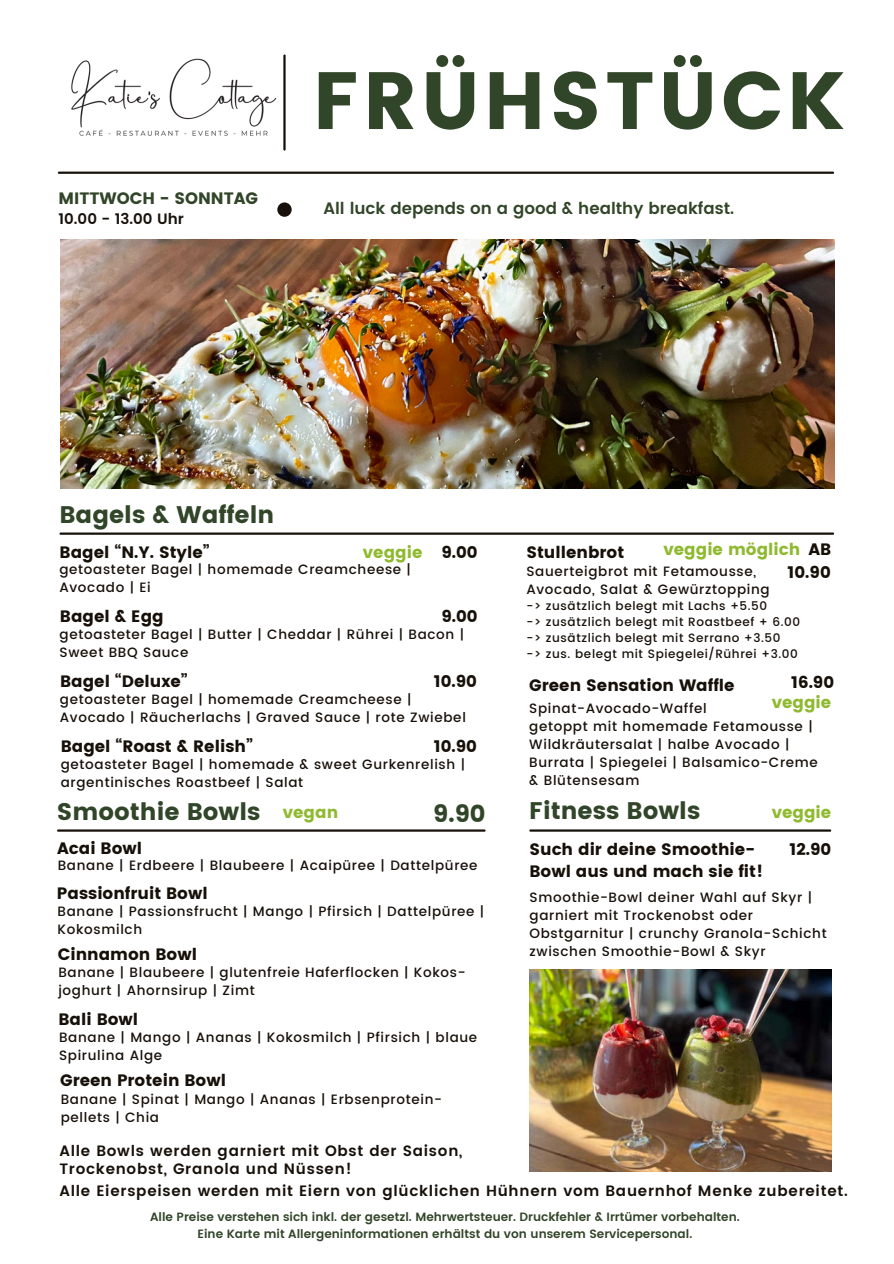
<style>
.page{position:relative;width:894px;height:1264px;background:#fff}
.page>*{position:absolute;margin:0;border:0;box-sizing:border-box;transform-origin:0 0}
.t1{font:81px "Poppins";letter-spacing:.045em;color:#314528}
.t2{font:24px "Poppins";color:#314528}
.t3{font:16.5px/22.5px "Poppins";color:#171009}
.t4{font:600 16.5px "Poppins";color:#314528}
.t5{font:16.5px "Poppins";color:#8fba2f}
.t6{font:16.5px "Poppins";color:#314528}
.t7{font:600 15px/18.5px "Poppins";letter-spacing:.05em;color:#171009}
.t8{font:600 15px "Poppins";color:#171009}
.t9{font:500 13.5px/18px "Poppins";letter-spacing:.05em;color:#171009}
.t10{font:600 12px "Poppins";color:#314528}
.t11{font:500 12px "Poppins";letter-spacing:.05em;color:#171009}
</style>
<div class="page">
<hr style="left:59px;top:172px;width:773px;height:2px;background:#171009">
<div style="left:277px;top:202px;width:14px;height:15px;background:#171009;border-radius:50%"></div>
<img style="left:71px;top:54px;width:215px;height:97px">
<hr style="left:60px;top:532px;width:772px;height:3px;background:#171009">
<hr style="left:58px;top:829px;width:426px;height:2px;background:#171009">
<hr style="left:530px;top:829px;width:300px;height:2px;background:#171009">
<img style="left:61px;top:239px;width:773px;height:250px">
<img style="left:529px;top:969px;width:301px;height:202px">
<p class="t6" style="left:58px;top:189px;width:201px">MITTWOCH - SONNTAG</p>
<h1 class="t8" style="left:58px;top:210px;width:127px">10.00 - 13.00 Uhr</h1>
<p class="t1" style="left:312px;top:54px;width:533px">FRÜHSTÜCK</p>
<p class="t4" style="left:323px;top:199px;width:412px">All luck depends on a good &amp; healthy breakfast.</p>
<h4 class="t2" style="left:59px;top:500px;width:216px">Bagels &amp; Waffeln</h4>
<p class="t3" style="left:60px;top:541px;width:152px">Bagel “N.Y. Style”</p>
<h2 class="t9" style="left:59px;top:560px;width:353px">getoasteter Bagel | homemade Creamcheese |<br>Avocado | Ei</h2>
<p class="t5" style="left:363px;top:543px;width:61px">veggie</p>
<p class="t3" style="left:441px;top:541px;width:38px">9.00</p>
<h3 class="t3" style="left:441px;top:605px;width:38px">9.00</h3>
<h4 class="t3" style="left:60px;top:605px;width:105px">Bagel &amp; Egg</h4>
<h4 class="t9" style="left:60px;top:625px;width:406px">getoasteter Bagel | Butter | Cheddar | Rührei | Bacon |<br>Sweet BBQ Sauce</h4>
<h5 class="t3" style="left:60px;top:670px;width:129px">Bagel “Deluxe”</h5>
<h4 class="t9" style="left:60px;top:690px;width:407px">getoasteter Bagel | homemade Creamcheese |<br>Avocado | Räucherlachs | Graved Sauce | rote Zwiebel</h4>
<h3 class="t3" style="left:433px;top:670px;width:45px">10.90</h3>
<h5 class="t3" style="left:61px;top:735px;width:194px">Bagel “Roast &amp; Relish”</h5>
<h4 class="t9" style="left:61px;top:755px;width:406px">getoasteter Bagel | homemade &amp; sweet Gurkenrelish | argentinisches Roastbeef | Salat</h4>
<h3 class="t3" style="left:433px;top:735px;width:45px">10.90</h3>
<p class="t5" style="left:663px;top:540px;width:138px">veggie möglich</p>
<h5 class="t3" style="left:787px;top:538px;width:45px;text-align:right">AB<br>10.90</h5>
<h4 class="t3" style="left:526px;top:541px;width:99px">Stullenbrot</h4>
<h5 class="t9" style="left:526px;top:562px;width:231px">Sauerteigbrot mit Fetamousse,</h5>
<h3 class="t9" style="left:526px;top:580px;width:245px">Avocado, Salat &amp; Gewürztopping</h3>
<h4 class="t11" style="left:526px;top:599px;width:242px">-&gt; zusätzlich belegt mit Lachs +5.50</h4>
<h5 class="t11" style="left:526px;top:615px;width:275px">-&gt; zusätzlich belegt mit Roastbeef + 6.00</h5>
<h4 class="t11" style="left:526px;top:631px;width:255px">-&gt; zusätzlich belegt mit Serrano +3.50</h4>
<h5 class="t11" style="left:526px;top:647px;width:273px">-&gt; zus. belegt mit Spiegelei/Rührei +3.00</h5>
<p class="t3" style="left:791px;top:671px;width:44px">16.90</p>
<h4 class="t3" style="left:529px;top:674px;width:207px">Green Sensation Waffle</h4>
<p class="t9" style="left:529px;top:699px;width:290px">Spinat-Avocado-Waffel<br>getoppt mit homemade Fetamousse |<br>Wildkräutersalat | halbe Avocado |<br>Burrata | Spiegelei | Balsamico-Creme &amp; Blütensesam</p>
<p class="t5" style="left:771px;top:692px;width:61px">veggie</p>
<p class="t2" style="left:529px;top:796px;width:172px">Fitness Bowls</p>
<h2 class="t3" style="left:529px;top:838px;width:235px">Such dir deine Smoothie-<br>Bowl aus und mach sie fit!</h2>
<h4 class="t9" style="left:529px;top:888px;width:299px">Smoothie-Bowl deiner Wahl auf Skyr | garniert mit Trockenobst oder Obstgarnitur | crunchy Granola-Schicht zwischen Smoothie-Bowl &amp; Skyr</h4>
<p class="t2" style="left:57px;top:797px;width:205px">Smoothie Bowls</p>
<p class="t3" style="left:57px;top:836px;width:86px">Acai Bowl</p>
<h4 class="t9" style="left:58px;top:856px;width:421px">Banane | Erdbeere | Blaubeere | Acaipüree | Dattelpüree</h4>
<h3 class="t2" style="left:433px;top:799px;width:54px">9.90</h3>
<h4 class="t5" style="left:771px;top:802px;width:61px">veggie</h4>
<h3 class="t5" style="left:283px;top:802px;width:57px">vegan</h3>
<p class="t3" style="left:789px;top:838px;width:43px">12.90</p>
<h5 class="t3" style="left:57px;top:882px;width:152px">Passionfruit Bowl</h5>
<h4 class="t9" style="left:57px;top:901px;width:428px">Banane | Passionsfrucht | Mango | Pfirsich | Dattelpüree |<br>Kokosmilch</h4>
<h5 class="t3" style="left:58px;top:942px;width:141px">Cinnamon Bowl</h5>
<h3 class="t9" style="left:58px;top:963px;width:409px">Banane | Blaubeere | glutenfreie Haferflocken | Kokos&shy;joghurt | Ahornsirup | Zimt</h3>
<h4 class="t3" style="left:58px;top:1007px;width:81px">Bali Bowl</h4>
<h4 class="t9" style="left:59px;top:1028px;width:419px">Banane | Mango | Ananas | Kokosmilch | Pfirsich | blaue<br>Spirulina Alge</h4>
<h5 class="t3" style="left:60px;top:1069px;width:167px">Green Protein Bowl</h5>
<h2 class="t9" style="left:61px;top:1089px;width:383px">Banane | Spinat | Mango | Ananas | Erbsenprotein&shy;pellets | Chia</h2>
<h2 class="t7" style="left:59px;top:1141px;width:404px">Alle Bowls werden garniert mit Obst der Saison,<br>Trockenobst, Granola und Nüssen!</h2>
<h4 class="t7" style="left:59px;top:1181px;width:789px">Alle Eierspeisen werden mit Eiern von glücklichen Hühnern vom Bauernhof Menke zubereitet.</h4>
<h3 class="t10" style="left:150px;top:1209px;width:591px">Alle Preise verstehen sich inkl. der gesetzl. Mehrwertsteuer. Druckfehler &amp; Irrtümer vorbehalten.</h3>
<h4 class="t10" style="left:197px;top:1226px;width:496px">Eine Karte mit Allergeninformationen erhältst du von unserem Servicepersonal.</h4>
</div>
